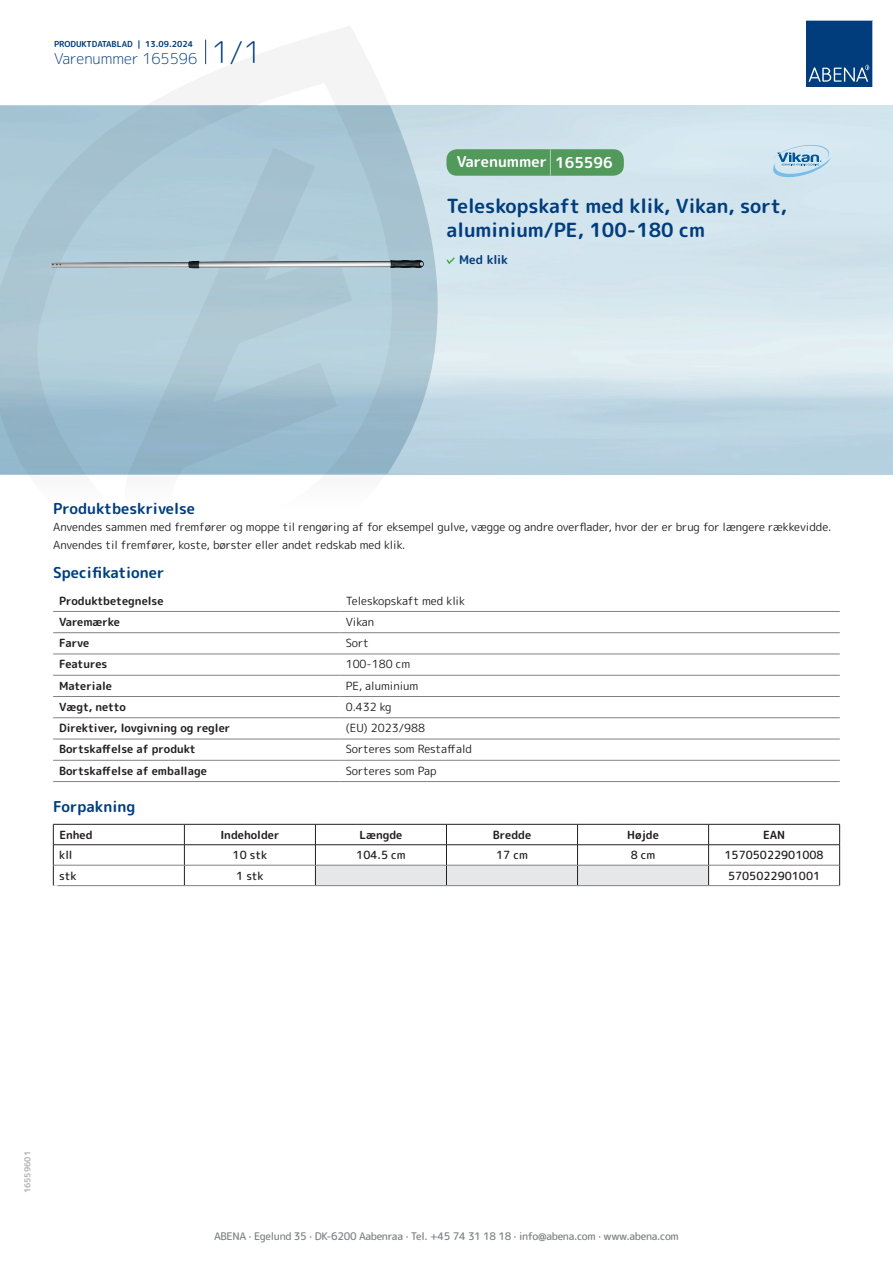
<style>
.page{position:relative;width:893px;height:1263px;background:#fff}
.page>*{position:absolute;margin:0;border:0;box-sizing:border-box;transform-origin:0 0}
.t1{font:700 19.5px/24px "Rounded Mplus 1 c";color:#013d7d}
.t2{font:700 15px "Rounded Mplus 1 c";color:#013d7d}
.t3{font:300 15px "Rounded Mplus 1 c";color:#013d7d}
.t4{font:700 15px "Rounded Mplus 1 c";color:#fff}
.t5{font:700 12px "Rounded Mplus 1 c";color:#013d7d}
.t6{font:11.25px/18px "Rounded Mplus 1 c";color:#231f20}
.t7{font:700 11.25px "Rounded Mplus 1 c";color:#231f20}
.t8{font:500 11.25px "Rounded Mplus 1 c";color:#231f20}
.t9{font:500 10.5px "Rounded Mplus 1 c";letter-spacing:-.03em;color:#808285}
.t10{font:700 10.5px "Rounded Mplus 1 c";color:#fff}
.t11{font:700 8.25px "Rounded Mplus 1 c";color:#013d7d}
.t12{font:700 8.25px "Rounded Mplus 1 c";color:#b2b3b7}
.s1{font-size:30px}
.s2{font-size:25.5px}
</style>
<div class="page">
<svg style="left:0;top:26px;width:439px;height:449px"></svg>
<svg style="left:0;top:106px;width:438px;height:368px;background:#a8c5d4"></svg>
<svg style="left:205px;top:40px;width:1px;height:24px"></svg>
<svg style="left:806px;top:20px;width:67px;height:67px;background:#144b86"></svg>
<img style="left:47px;top:249px;width:384px;height:30px">
<hr style="left:53px;top:611px;width:287px;height:1px;background:#808285">
<hr style="left:340px;top:611px;width:500px;height:1px;background:#808285">
<hr style="left:53px;top:632px;width:287px;height:1px;background:#808285">
<hr style="left:340px;top:632px;width:500px;height:1px;background:#808285">
<hr style="left:53px;top:654px;width:287px;height:1px;background:#808285">
<hr style="left:340px;top:654px;width:500px;height:1px;background:#808285">
<hr style="left:53px;top:675px;width:287px;height:1px;background:#808285">
<hr style="left:340px;top:675px;width:500px;height:1px;background:#808285">
<hr style="left:53px;top:696px;width:287px;height:1px;background:#808285">
<hr style="left:340px;top:696px;width:500px;height:1px;background:#808285">
<hr style="left:53px;top:717px;width:287px;height:1px;background:#808285">
<hr style="left:340px;top:717px;width:500px;height:1px;background:#808285">
<hr style="left:53px;top:739px;width:287px;height:1px;background:#808285">
<hr style="left:340px;top:739px;width:500px;height:1px;background:#808285">
<hr style="left:53px;top:760px;width:287px;height:1px;background:#808285">
<hr style="left:340px;top:760px;width:500px;height:1px;background:#808285">
<hr style="left:53px;top:781px;width:287px;height:1px;background:#808285">
<hr style="left:340px;top:781px;width:500px;height:1px;background:#808285">
<hr style="left:53px;top:824px;width:131px;height:1px;background:#231f20">
<hr style="left:184px;top:824px;width:131px;height:1px;background:#231f20">
<hr style="left:709px;top:824px;width:131px;height:1px;background:#231f20">
<hr style="left:53px;top:844px;width:131px;height:1px;background:#231f20">
<hr style="left:184px;top:844px;width:131px;height:1px;background:#231f20">
<hr style="left:709px;top:844px;width:131px;height:1px;background:#231f20">
<svg style="left:53px;top:824px;width:1px;height:61px"></svg>
<svg style="left:184px;top:824px;width:1px;height:61px"></svg>
<svg style="left:315px;top:824px;width:394px;height:61px"></svg>
<svg style="left:839px;top:824px;width:1px;height:61px"></svg>
<hr style="left:54px;top:865px;width:130px;height:1px;background:#808285">
<hr style="left:184px;top:865px;width:131px;height:1px;background:#808285">
<hr style="left:315px;top:865px;width:131px;height:1px;background:#808285">
<hr style="left:446px;top:865px;width:131px;height:1px;background:#808285">
<hr style="left:577px;top:865px;width:132px;height:1px;background:#808285">
<hr style="left:709px;top:865px;width:130px;height:1px;background:#808285">
<hr style="left:53px;top:885px;width:131px;height:1px;background:#808285">
<hr style="left:184px;top:885px;width:131px;height:1px;background:#808285">
<hr style="left:315px;top:885px;width:131px;height:1px;background:#808285">
<hr style="left:446px;top:885px;width:131px;height:1px;background:#808285">
<hr style="left:577px;top:885px;width:132px;height:1px;background:#808285">
<hr style="left:709px;top:885px;width:131px;height:1px;background:#808285">
<svg style="left:446px;top:257px;width:9px;height:7px"></svg>
<div style="left:446px;top:149px;width:178px;height:27px;background:#52995c;border-radius:10px"></div>
<svg style="left:772px;top:145px;width:59px;height:32px;background:#b1d1e4"></svg>
<p class="t11" style="left:54px;top:38px;width:141px">PRODUKTDATABLAD | 13.09.2024</p>
<h2 class="t3" style="left:54px;top:48px;width:209px">Varenummer 165596 <span class="s1">1/1</span></h2>
<h2 class="t4" style="left:457px;top:151px;width:157px">Varenummer <span class="s2">|</span> 165596</h2>
<h1 class="t1" style="left:446px;top:194px;width:342px">Teleskopskaft med klik, Vikan, sort, aluminium/PE, 100-180 cm</h1>
<p class="t5" style="left:459px;top:251px;width:50px">Med klik</p>
<h2 class="t2" style="left:53px;top:498px;width:143px">Produktbeskrivelse</h2>
<p class="t6" style="left:53px;top:517px;width:780px">Anvendes sammen med fremfører og moppe til rengøring af for eksempel gulve, vægge og andre overflader, hvor der er brug for længere rækkevidde.<br>Anvendes til fremfører, koste, børster eller andet redskab med klik.</p>
<h2 class="t2" style="left:53px;top:562px;width:113px">Specifikationer</h2>
<p class="t7" style="left:59px;top:592px;width:106px">Produktbetegnelse</p>
<p class="t6" style="left:346px;top:591px;width:121px">Teleskopskaft med klik</p>
<p class="t7" style="left:59px;top:614px;width:62px">Varemærke</p>
<p class="t6" style="left:346px;top:613px;width:30px">Vikan</p>
<p class="t7" style="left:59px;top:635px;width:32px">Farve</p>
<p class="t6" style="left:346px;top:634px;width:25px">Sort</p>
<p class="t7" style="left:59px;top:656px;width:50px">Features</p>
<p class="t6" style="left:346px;top:655px;width:66px">100-180 cm</p>
<p class="t7" style="left:59px;top:678px;width:54px">Materiale</p>
<p class="t6" style="left:346px;top:676px;width:74px">PE, aluminium</p>
<p class="t7" style="left:59px;top:699px;width:68px">Vægt, netto</p>
<p class="t6" style="left:346px;top:698px;width:47px">0.432 kg</p>
<p class="t7" style="left:59px;top:720px;width:173px">Direktiver, lovgivning og regler</p>
<p class="t6" style="left:346px;top:719px;width:81px">(EU) 2023/988</p>
<p class="t7" style="left:59px;top:741px;width:138px">Bortskaffelse af produkt</p>
<p class="t6" style="left:346px;top:740px;width:128px">Sorteres som Restaffald</p>
<p class="t7" style="left:59px;top:763px;width:149px">Bortskaffelse af emballage</p>
<p class="t6" style="left:346px;top:762px;width:93px">Sorteres som Pap</p>
<h2 class="t2" style="left:53px;top:796px;width:84px">Forpakning</h2>
<p class="t7" style="left:59px;top:827px;width:35px">Enhed</p>
<p class="t7" style="left:220px;top:827px;width:61px">Indeholder</p>
<p class="t7" style="left:359px;top:827px;width:44px">Længde</p>
<p class="t7" style="left:493px;top:827px;width:40px">Bredde</p>
<p class="t7" style="left:627px;top:827px;width:33px">Højde</p>
<p class="t7" style="left:763px;top:827px;width:24px">EAN</p>
<p class="t8" style="left:59px;top:847px;width:15px">kll</p>
<p class="t8" style="left:233px;top:847px;width:36px">10 stk</p>
<p class="t8" style="left:356px;top:847px;width:51px">104.5 cm</p>
<p class="t8" style="left:496px;top:847px;width:33px">17 cm</p>
<p class="t8" style="left:631px;top:847px;width:26px">8 cm</p>
<p class="t8" style="left:724px;top:847px;width:101px">15705022901008</p>
<p class="t8" style="left:59px;top:867px;width:19px">stk</p>
<p class="t8" style="left:236px;top:867px;width:29px">1 stk</p>
<p class="t8" style="left:728px;top:867px;width:94px">5705022901001</p>
<p class="t10" style="left:53px;top:881px;width:7px">*</p>
<p class="t12" style="left:22px;top:1193px;width:44px;rotate:-90deg">16559601</p>
<p class="t9" style="left:214px;top:1229px;width:466px">ABENA · Egelund 35 · DK-6200 Aabenraa · Tel. +45 74 31 18 18 · info@abena.com · www.abena.com</p>
</div>
